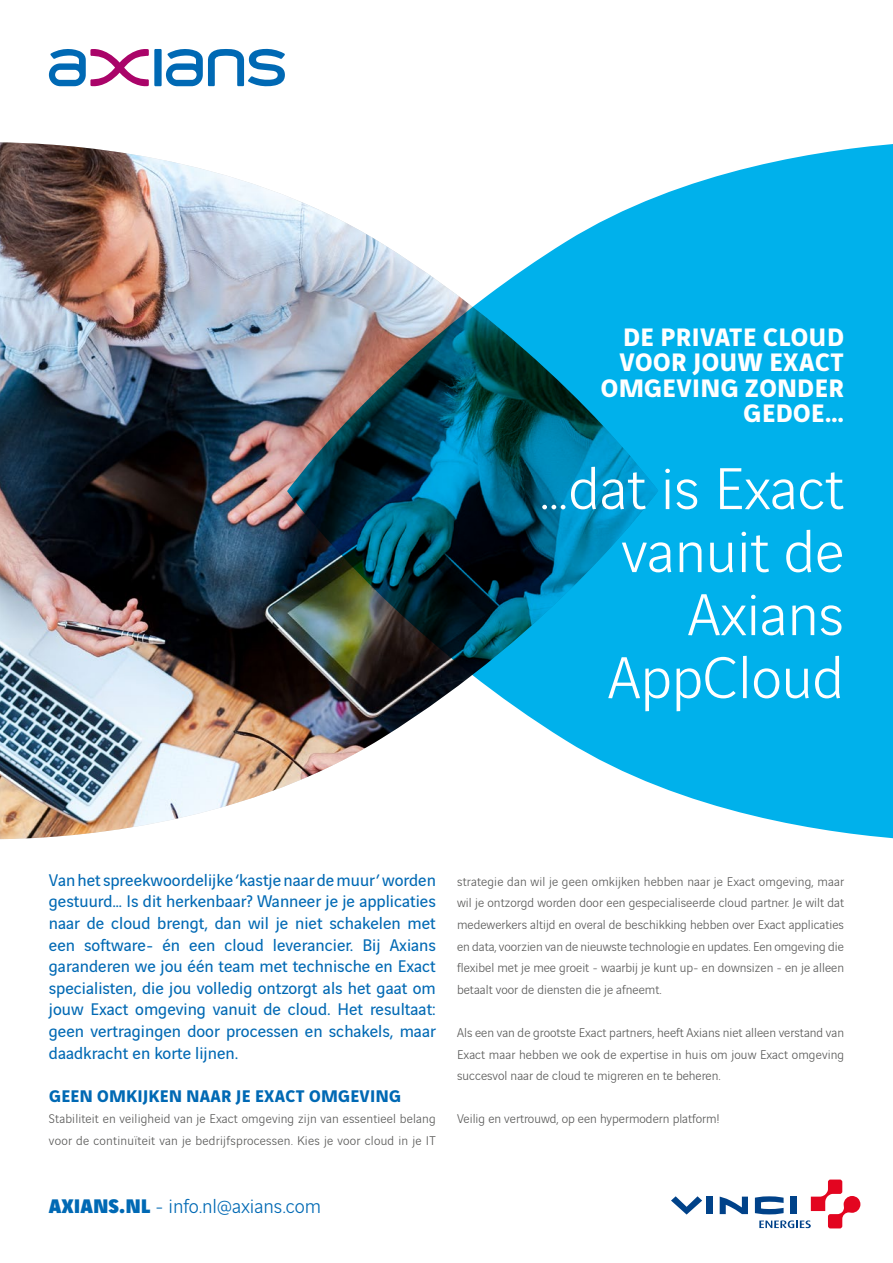
<style>
.page{position:relative;width:893px;height:1263px;background:#fff}
.page>*{position:absolute;margin:0;border:0;box-sizing:border-box;transform-origin:0 0}
.t1{font:300 63px/63px "Vinci Sans";color:#fff;text-align:right}
.Subtitel_cover{font:700 27px/25.5px "Vinci Sans";letter-spacing:.02em;color:#fff;text-align:right}
.Inhoud_cijfer{font:300 21px "Vinci Sans";color:#0069b4}
.Inleiding_klein{font:18px/21.6px "Vinci Sans";color:#0069b4;text-align:justify}
.Tekstkop{font:700 18px "Vinci Sans";letter-spacing:.02em;color:#0069b4}
.Body_tekst{font:300 13.5px/21.6px "Vinci Sans";color:#575756;text-align:justify}
.s1{font-weight:900}
</style>
<div class="page">
<div style="left:154px;top:49px;width:8px;height:37px;background:#0069b4"></div>
<svg style="left:49px;top:49px;width:100px;height:37px"></svg>
<svg style="left:166px;top:49px;width:119px;height:37px"></svg>
<div style="left:706px;top:1196px;width:7px;height:18px;background:#004289"></div>
<svg style="left:720px;top:1196px;width:28px;height:18px"></svg>
<svg style="left:671px;top:1196px;width:31px;height:18px"></svg>
<svg style="left:755px;top:1179px;width:105px;height:49px"></svg>
<img style="left:0;top:142px;width:287px;height:697px">
<svg style="left:287px;top:144px;width:606px;height:695px;fill:#00b1eb"></svg>
<p class="Subtitel_cover" style="left:601px;top:321px;width:245px">DE PRIVATE CLOUD<br>VOOR JOUW EXACT<br>OMGEVING ZONDER<br>GEDOE…</p>
<p class="t1" style="left:539px;top:452px;width:307px">…dat is Exact vanuit de<br>Axians<br>AppCloud</p>
<p class="Inleiding_klein" style="left:49px;top:867px;width:388px">Van het spreekwoordelijke ‘kastje naar de muur’ worden gestuurd… Is dit herkenbaar? Wanneer je je applicaties naar de cloud brengt, dan wil je niet schakelen met een software- én een cloud leverancier. Bij Axians garanderen we jou één team met technische en Exact specialisten, die jou volledig ontzorgt als het gaat om jouw Exact omgeving vanuit de cloud. Het resultaat: geen vertragingen door processen en schakels, maar daadkracht en korte lijnen.</p>
<p class="Tekstkop" style="left:49px;top:1081px;width:353px">GEEN OMKIJKEN NAAR JE EXACT OMGEVING</p>
<p class="Body_tekst" style="left:49px;top:1107px;width:388px">Stabiliteit en veiligheid van je Exact omgeving zijn van essentieel belang voor de continuïteit van je bedrijfsprocessen. Kies je voor cloud in je IT</p>
<p class="Inhoud_cijfer" style="left:49px;top:1191px;width:274px"><span class="s1">AXIANS.NL</span> - info.nl@axians.com</p>
<p class="Body_tekst" style="left:457px;top:869px;width:389px">strategie dan wil je geen omkijken hebben naar je Exact omgeving, maar wil je ontzorgd worden door een gespecialiseerde cloud partner. Je wilt dat medewerkers altijd en overal de beschikking hebben over Exact applicaties en data, voorzien van de nieuwste technologie en updates. Een omgeving die flexibel met je mee groeit - waarbij je kunt up- en downsizen - en je alleen betaalt voor de diensten die je afneemt.</p>
<p class="Body_tekst" style="left:457px;top:1020px;width:389px">Als een van de grootste Exact partners, heeft Axians niet alleen verstand van Exact maar hebben we ook de expertise in huis om jouw Exact omgeving succesvol naar de cloud te migreren en te beheren.</p>
<p class="Body_tekst" style="left:457px;top:1107px;width:264px">Veilig en vertrouwd, op een hypermodern platform!</p>
</div>
